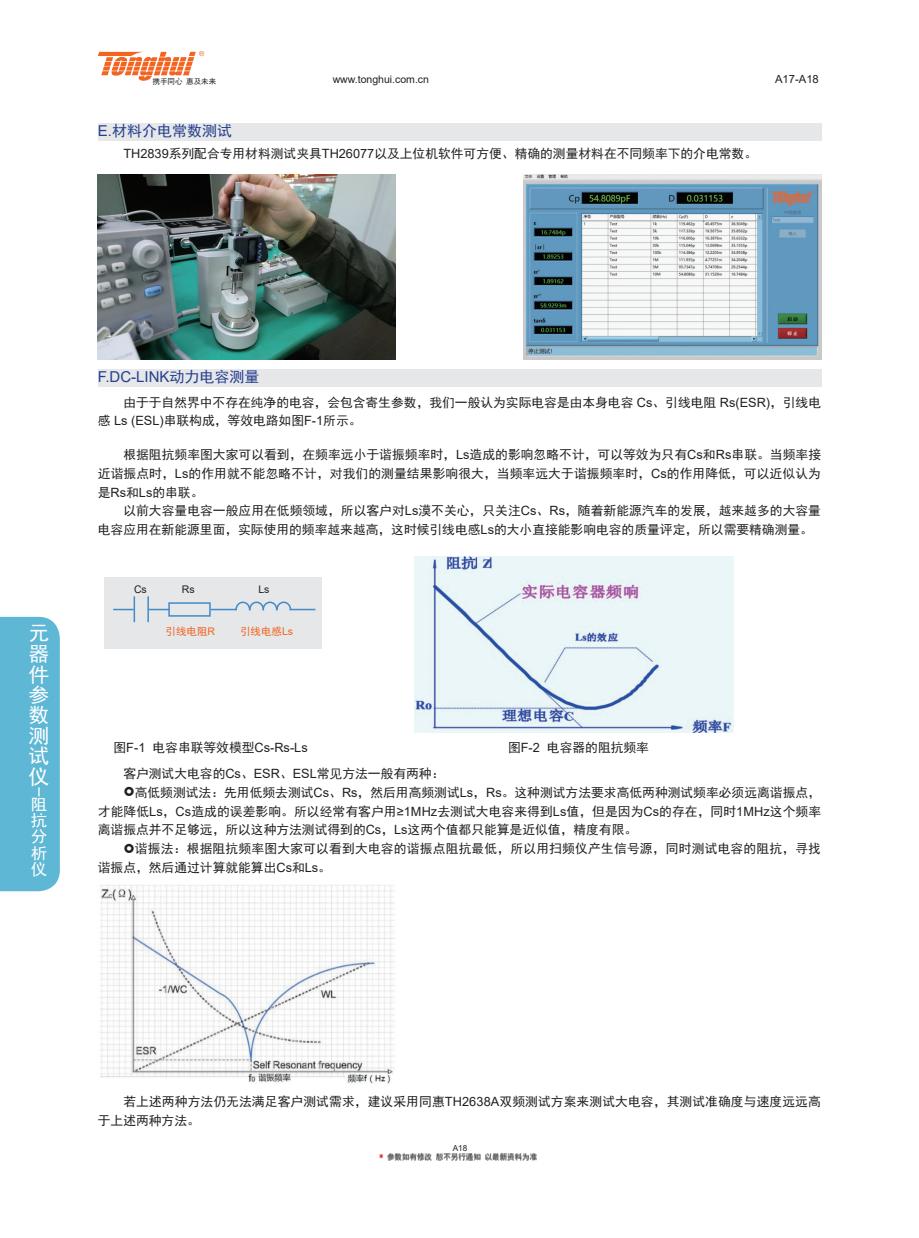
<style>
.page{position:relative;width:919px;height:1238px;background:#fff}
.page>*{position:absolute;margin:0;border:0;box-sizing:border-box;transform-origin:0 0}
.t1{font:21px "Sim Hei";color:#fff}
.t2{font:20.4px/20.4px "Sim Hei";color:#fff;text-align:justify}
.t3{font:16.05px/16px "Sim Hei";color:#fff;text-align:justify}
.t4{font:15px "Arial";color:#253f8e}
.t5{font:15px "Sim Hei";color:#253f8e}
.t6{font:12.75px/18.8px "Sim Hei";color:#231f20}
.t7{font:12.75px "Arial";color:#231f20}
.t8{font:11.25px "Arial";color:#231f20}
.t9{font:10.5px "Arial";color:#231f20}
.t10{font:10.5px "Sim Hei";color:#f36421}
.t11{font:8.25px "Arial";color:#231f20}
.t12{font:7.5px "Sim Hei";color:#535355}
.t13{font:7.5px "Sim Hei";color:#231f20}
.s1{font-family:"Arial"}
.s2{font-family:"Sim Hei"}
.s3{color:#d1232a}
</style>
<div class="page">
<img style="left:98px;top:174px;width:297px;height:186px">
<img style="left:523px;top:174px;width:298px;height:186px">
<img style="left:415px;top:556px;width:318px;height:176px">
<img style="left:100px;top:885px;width:295px;height:199px">
<div style="left:0;top:617px;width:60px;height:274px;background:#5eb7d5"></div>
<svg style="left:98px;top:51px;width:106px;height:30px"></svg>
<div style="left:105px;top:576px;width:217px;height:72px;background:#e6e7e9"></div>
<div style="left:98px;top:369px;width:723px;height:17px;background:#e6e7e9"></div>
<div style="left:98px;top:123px;width:723px;height:18px;background:#e6e7e9"></div>
<div style="left:168px;top:602px;width:43px;height:14px;border:2px solid #428ac9"></div>
<svg style="left:234px;top:601px;width:58px;height:10px"></svg>
<hr style="left:113px;top:608px;width:21px;height:2px;background:#428ac9">
<hr style="left:149px;top:608px;width:20px;height:2px;background:#428ac9">
<hr style="left:210px;top:608px;width:26px;height:2px;background:#428ac9">
<svg style="left:134px;top:596px;width:1px;height:26px"></svg>
<hr style="left:147px;top:596px;width:2px;height:26px;background:#428ac9">
<hr style="left:289px;top:608px;width:26px;height:2px;background:#428ac9">
<p class="t13" style="left:152px;top:77px;width:65px">携手同心 惠及未来</p>
<p class="t9" style="left:332px;top:72px;width:98px">www.tonghui.com.cn</p>
<p class="t5" style="left:98px;top:123px;width:136px"><span class="s1">E.</span>材料介电常数测试</p>
<p class="t6" style="left:123px;top:144px;width:635px"><span class="s1">TH2839</span>系列配合专用材料测试夹具<span class="s1">TH26077</span>以及上位机软件可方便、精确的测量材料在不同频率下的介电常数。</p>
<p class="t8" style="left:775px;top:71px;width:45px">A17-A18</p>
<h2 class="t2" style="left:29px;top:623px;width:22px">元器件参数测试仪</h2>
<h1 class="t1" style="left:50px;top:786px;width:12px;rotate:90deg">-</h1>
<p class="t3" style="left:31px;top:796px;width:17px">阻抗分析仪</p>
<p class="t4" style="left:98px;top:366px;width:163px">F.DC-LINK<span class="s2">动力电容测量</span></p>
<p class="t6" style="left:98px;top:393px;width:724px;text-indent:26px">由于于自然界中不存在纯净的电容，会包含寄生参数，我们一般认为实际电容是由本身电容 <span class="s1">Cs</span>、引线电阻 <span class="s1">Rs(ESR)</span>，引线电感 <span class="s1">Ls (ESL)</span>串联构成，等效电路如图<span class="s1">F-1</span>所示。</p>
<p class="t6" style="left:98px;top:445px;width:724px;text-align:justify;text-indent:26px">根据阻抗频率图大家可以看到，在频率远小于谐振频率时，<span class="s1">Ls</span>造成的影响忽略不计，可以等效为只有<span class="s1">Cs</span>和<span class="s1">Rs</span>串联。当频率接近谐振点时，<span class="s1">Ls</span>的作用就不能忽略不计，对我们的测量结果影响很大，当频率远大于谐振频率时，<span class="s1">Cs</span>的作用降低，可以近似认为是<span class="s1">Rs</span>和<span class="s1">Ls</span>的串联。</p>
<p class="t6" style="left:98px;top:501px;width:724px;text-indent:26px">以前大容量电容一般应用在低频领域，所以客户对<span class="s1">Ls</span>漠不关心，只关注<span class="s1">Cs</span>、<span class="s1">Rs</span>，随着新能源汽车的发展，越来越多的大容量电容应用在新能源里面，实际使用的频率越来越高，这时候引线电感<span class="s1">Ls</span>的大小直接能影响电容的质量评定，所以需要精确测量。</p>
<p class="t9" style="left:134px;top:581px;width:14px">Cs</p>
<p class="t9" style="left:182px;top:581px;width:14px">Rs</p>
<p class="t9" style="left:258px;top:581px;width:13px">Ls</p>
<p class="t10" style="left:165px;top:626px;width:51px">引线电阻<span class="s1">R</span></p>
<p class="t10" style="left:240px;top:626px;width:55px">引线电感<span class="s1">Ls</span></p>
<p class="t7" style="left:113px;top:738px;width:196px"><span class="s2">图</span>F-1 <span class="s2">电容串联等效模型</span>Cs-Rs-Ls</p>
<p class="t6" style="left:508px;top:738px;width:142px">图<span class="s1">F-2</span> 电容器的阻抗频率</p>
<p class="t6" style="left:123px;top:764px;width:322px">客户测试大电容的<span class="s1">Cs</span>、<span class="s1">ESR</span>、<span class="s1">ESL</span>常见方法一般有两种：</p>
<p class="t6" style="left:98px;top:783px;width:724px;text-align:justify;text-indent:37px">高低频测试法：先用低频去测试<span class="s1">Cs</span>、<span class="s1">Rs</span>，然后用高频测试<span class="s1">Ls</span>，<span class="s1">Rs</span>。这种测试方法要求高低两种测试频率必须远离谐振点，才能降低<span class="s1">Ls</span>，<span class="s1">Cs</span>造成的误差影响。所以经常有客户用<span class="s1">≥1MHz</span>去测试大电容来得到<span class="s1">Ls</span>值，但是因为<span class="s1">Cs</span>的存在，同时<span class="s1">1MHz</span>这个频率离谐振点并不足够远，所以这种方法测试得到的<span class="s1">Cs</span>，<span class="s1">Ls</span>这两个值都只能算是近似值，精度有限。</p>
<p class="t6" style="left:98px;top:839px;width:724px;text-indent:37px">谐振法：根据阻抗频率图大家可以看到大电容的谐振点阻抗最低，所以用扫频仪产生信号源，同时测试电容的阻抗，寻找谐振点，然后通过计算就能算出<span class="s1">Cs</span>和<span class="s1">Ls</span>。</p>
<p class="t6" style="left:98px;top:1092px;width:724px;text-indent:26px">若上述两种方法仍无法满足客户测试需求，建议采用同惠<span class="s1">TH2638A</span>双频测试方案来测试大电容，其测试准确度与速度远远高于上述两种方法。</p>
<p class="t11" style="left:452px;top:1142px;width:16px">A18</p>
<p class="t12" style="left:379px;top:1153px;width:159px"><span class="s3">*</span> 参数如有修改 恕不另行通知 以最新资料为准</p>
</div>
